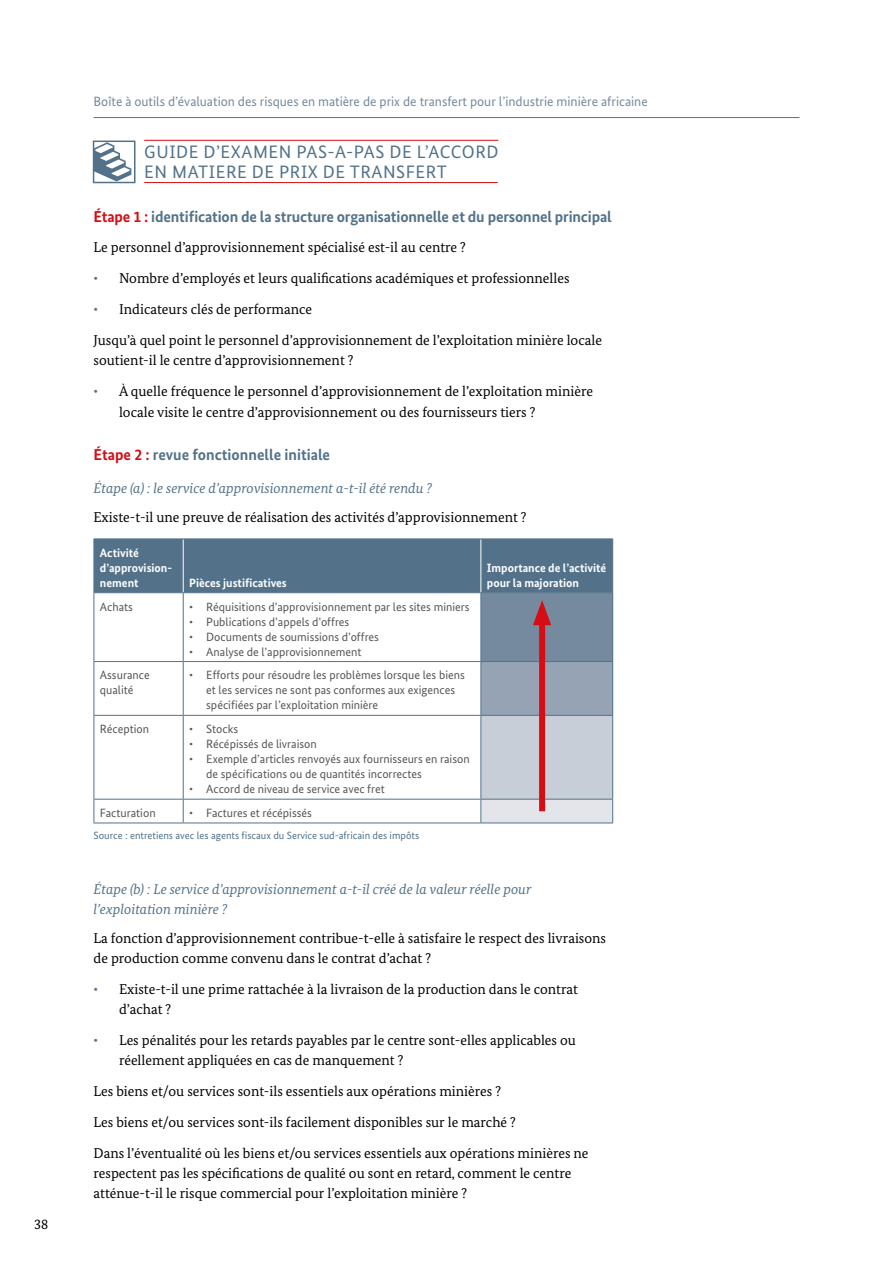
<style>
.page{position:relative;width:893px;height:1263px;background:#fff}
.page>*{position:absolute;margin:0;border:0;box-sizing:border-box;transform-origin:0 0}
.t1{font:18px/20.2px "Bundes Sans";letter-spacing:.03em;color:#53728a}
.t2{font:700 15.75px "Bundes Sans";letter-spacing:-.01em;color:#53728a}
.t3{font:14.25px/20.2px "Bundes Serif";color:#000}
.t4{font:italic 14.25px/20.2px "Bundes Serif";color:#53728a}
.t5{font:13.5px "Bundes Sans";color:#758a9f}
.t6{font:12px/15px "Bundes Sans";color:#565655}
.t7{font:700 12px/15px "Bundes Sans";color:#fff}
.t8{font:10.5px "Bundes Sans";color:#53728a}
.s1{color:#d40e14}
.s2{color:#53728a}
</style>
<div class="page">
<hr style="left:94px;top:117px;width:705px;height:1px;background:#53728a">
<hr style="left:144px;top:140px;width:354px;height:1px;background:#d40e14">
<hr style="left:144px;top:182px;width:354px;height:1px;background:#d40e14">
<svg style="left:96px;top:144px;width:35px;height:36px"></svg>
<div style="left:93px;top:141px;width:42px;height:42px;border:2px solid #53728a"></div>
<div style="left:95px;top:539px;width:517px;height:53px;background:#53728a"></div>
<svg style="left:95px;top:593px;width:385px;height:229px"></svg>
<div style="left:481px;top:593px;width:132px;height:68px;background:#758a9f"></div>
<div style="left:481px;top:661px;width:132px;height:54px;background:#95a3b4"></div>
<div style="left:481px;top:715px;width:132px;height:84px;background:#c8ced7"></div>
<div style="left:481px;top:799px;width:132px;height:24px;background:#e3e5eb"></div>
<hr style="left:183px;top:539px;width:1px;height:53px;background:#fff">
<hr style="left:480px;top:539px;width:1px;height:53px;background:#fff">
<hr style="left:94px;top:539px;width:1px;height:53px;background:#53728a">
<hr style="left:94px;top:538px;width:89px;height:1px;background:#53728a">
<hr style="left:183px;top:538px;width:298px;height:1px;background:#53728a">
<hr style="left:481px;top:538px;width:132px;height:1px;background:#53728a">
<hr style="left:612px;top:539px;width:1px;height:53px;background:#53728a">
<hr style="left:94px;top:593px;width:1px;height:68px;background:#53728a">
<hr style="left:94px;top:592px;width:89px;height:1px;background:#53728a">
<hr style="left:183px;top:593px;width:1px;height:68px;background:#53728a">
<hr style="left:183px;top:592px;width:298px;height:1px;background:#53728a">
<hr style="left:480px;top:593px;width:1px;height:68px;background:#53728a">
<hr style="left:481px;top:592px;width:132px;height:1px;background:#53728a">
<hr style="left:612px;top:593px;width:1px;height:68px;background:#53728a">
<hr style="left:94px;top:662px;width:1px;height:53px;background:#53728a">
<hr style="left:94px;top:661px;width:89px;height:1px;background:#53728a">
<hr style="left:183px;top:662px;width:1px;height:53px;background:#53728a">
<hr style="left:183px;top:661px;width:298px;height:1px;background:#53728a">
<hr style="left:480px;top:662px;width:1px;height:53px;background:#53728a">
<hr style="left:481px;top:661px;width:132px;height:1px;background:#53728a">
<hr style="left:612px;top:662px;width:1px;height:53px;background:#53728a">
<hr style="left:94px;top:716px;width:1px;height:83px;background:#53728a">
<hr style="left:94px;top:715px;width:89px;height:1px;background:#53728a">
<hr style="left:183px;top:716px;width:1px;height:83px;background:#53728a">
<hr style="left:183px;top:715px;width:298px;height:1px;background:#53728a">
<hr style="left:480px;top:716px;width:1px;height:83px;background:#53728a">
<hr style="left:481px;top:715px;width:132px;height:1px;background:#53728a">
<hr style="left:612px;top:716px;width:1px;height:83px;background:#53728a">
<svg style="left:94px;top:800px;width:1px;height:22px"></svg>
<hr style="left:94px;top:799px;width:89px;height:1px;background:#53728a">
<hr style="left:94px;top:822px;width:89px;height:1px;background:#53728a">
<svg style="left:183px;top:800px;width:1px;height:22px"></svg>
<hr style="left:183px;top:799px;width:298px;height:1px;background:#53728a">
<hr style="left:183px;top:822px;width:298px;height:1px;background:#53728a">
<svg style="left:480px;top:799px;width:1px;height:23px"></svg>
<hr style="left:481px;top:799px;width:132px;height:1px;background:#53728a">
<svg style="left:612px;top:799px;width:1px;height:23px"></svg>
<hr style="left:481px;top:822px;width:132px;height:1px;background:#53728a">
<div style="left:539px;top:615px;width:6px;height:196px;background:#d40e14"></div>
<svg style="left:533px;top:600px;width:18px;height:25px"></svg>
<p class="t3" style="left:34px;top:1214px;width:16px">38</p>
<p class="t5" style="left:94px;top:93px;width:556px">Boîte à outils d’évaluation des risques en matière de prix de transfert pour l’industrie minière africaine</p>
<p class="t1" style="left:144px;top:141px;width:356px">GUIDE D’EXAMEN PAS-A-PAS DE L’ACCORD<br>EN MATIERE DE PRIX DE TRANSFERT</p>
<p class="t2" style="left:94px;top:207px;width:520px"><span class="s1">Étape 1 :</span> identification de la structure organisationnelle et du personnel principal</p>
<p class="t3" style="left:94px;top:237px;width:374px">Le personnel d’approvisionnement spécialisé est-il au centre ?</p>
<p class="t3" style="left:94px;top:268px;width:478px"><span class="s2">•</span> Nombre d’employés et leurs qualifications académiques et professionnelles</p>
<p class="t3" style="left:94px;top:294px;width:510px;line-height:30.9px"><span class="s2">•</span> Indicateurs clés de performance<br>Jusqu’à quel point le personnel d’approvisionnement de l’exploitation minière locale</p>
<p class="t3" style="left:94px;top:350px;width:261px">soutient-il le centre d’approvisionnement ?</p>
<p class="t3" style="left:119px;top:381px;width:475px;text-indent:-26px"><span class="s2">•</span> À quelle fréquence le personnel d’approvisionnement de l’exploitation minière locale visite le centre d’approvisionnement ou des fournisseurs tiers ?</p>
<p class="t2" style="left:94px;top:445px;width:238px"><span class="s1">Étape 2 :</span> revue fonctionnelle initiale</p>
<p class="t4" style="left:94px;top:478px;width:340px">Étape (a) : le service d’approvisionnement a-t-il été rendu ?</p>
<p class="t3" style="left:94px;top:507px;width:435px">Existe-t-il une preuve de réalisation des activités d’approvisionnement ?</p>
<p class="t7" style="left:100px;top:545px;width:74px">Activité d’approvision&shy;nement</p>
<p class="t7" style="left:487px;top:560px;width:121px">Importance de l’activité pour la majoration</p>
<p class="t7" style="left:189px;top:575px;width:99px">Pièces justificatives</p>
<p class="t6" style="left:100px;top:599px;width:35px">Achats</p>
<p class="t6" style="left:189px;top:599px;width:282px">• Réquisitions d’approvisionnement par les sites miniers</p>
<p class="t6" style="left:189px;top:614px;width:162px">• Publications d’appels d’offres</p>
<p class="t6" style="left:189px;top:629px;width:191px">• Documents de soumissions d’offres</p>
<p class="t6" style="left:189px;top:644px;width:174px">• Analyse de l’approvisionnement</p>
<p class="t6" style="left:100px;top:668px;width:51px">Assurance qualité</p>
<p class="t6" style="left:206px;top:668px;width:260px;text-indent:-17px">• Efforts pour résoudre les problèmes lorsque les biens et les services ne sont pas conformes aux exigences spécifiées par l’exploitation minière</p>
<p class="t6" style="left:100px;top:721px;width:51px">Réception</p>
<p class="t6" style="left:189px;top:721px;width:51px">• Stocks</p>
<p class="t6" style="left:189px;top:736px;width:129px">• Récépissés de livraison</p>
<p class="t6" style="left:206px;top:751px;width:265px;text-indent:-17px">• Exemple d’articles renvoyés aux fournisseurs en raison de spécifications ou de quantités incorrectes</p>
<p class="t6" style="left:189px;top:781px;width:197px">• Accord de niveau de service avec fret</p>
<p class="t6" style="left:100px;top:805px;width:57px">Facturation</p>
<p class="t6" style="left:189px;top:805px;width:124px">• Factures et récépissés</p>
<p class="t8" style="left:94px;top:829px;width:327px">Source : entretiens avec les agents fiscaux du Service sud-africain des impôts</p>
<p class="t4" style="left:94px;top:878px;width:439px">Étape (b) : Le service d’approvisionnement a-t-il créé de la valeur réelle pour l’exploitation minière ?</p>
<p class="t3" style="left:94px;top:927px;width:514px">La fonction d’approvisionnement contribue-t-elle à satisfaire le respect des livraisons de production comme convenu dans le contrat d’achat ?</p>
<p class="t3" style="left:119px;top:978px;width:461px;text-indent:-26px"><span class="s2">•</span> Existe-t-il une prime rattachée à la livraison de la production dans le contrat d’achat ?</p>
<p class="t3" style="left:119px;top:1030px;width:458px;text-indent:-26px"><span class="s2">•</span> Les pénalités pour les retards payables par le centre sont-elles applicables ou réellement appliquées en cas de manquement ?</p>
<p class="t3" style="left:94px;top:1075px;width:497px;line-height:30.9px">Les biens et/ou services sont-ils essentiels aux opérations minières ?<br>Les biens et/ou services sont-ils facilement disponibles sur le marché ?<br>Dans l’éventualité où les biens et/ou services essentiels aux opérations minières ne</p>
<p class="t3" style="left:94px;top:1163px;width:479px">respectent pas les spécifications de qualité ou sont en retard, comment le centre atténue-t-il le risque commercial pour l’exploitation minière ?</p>
</div>
